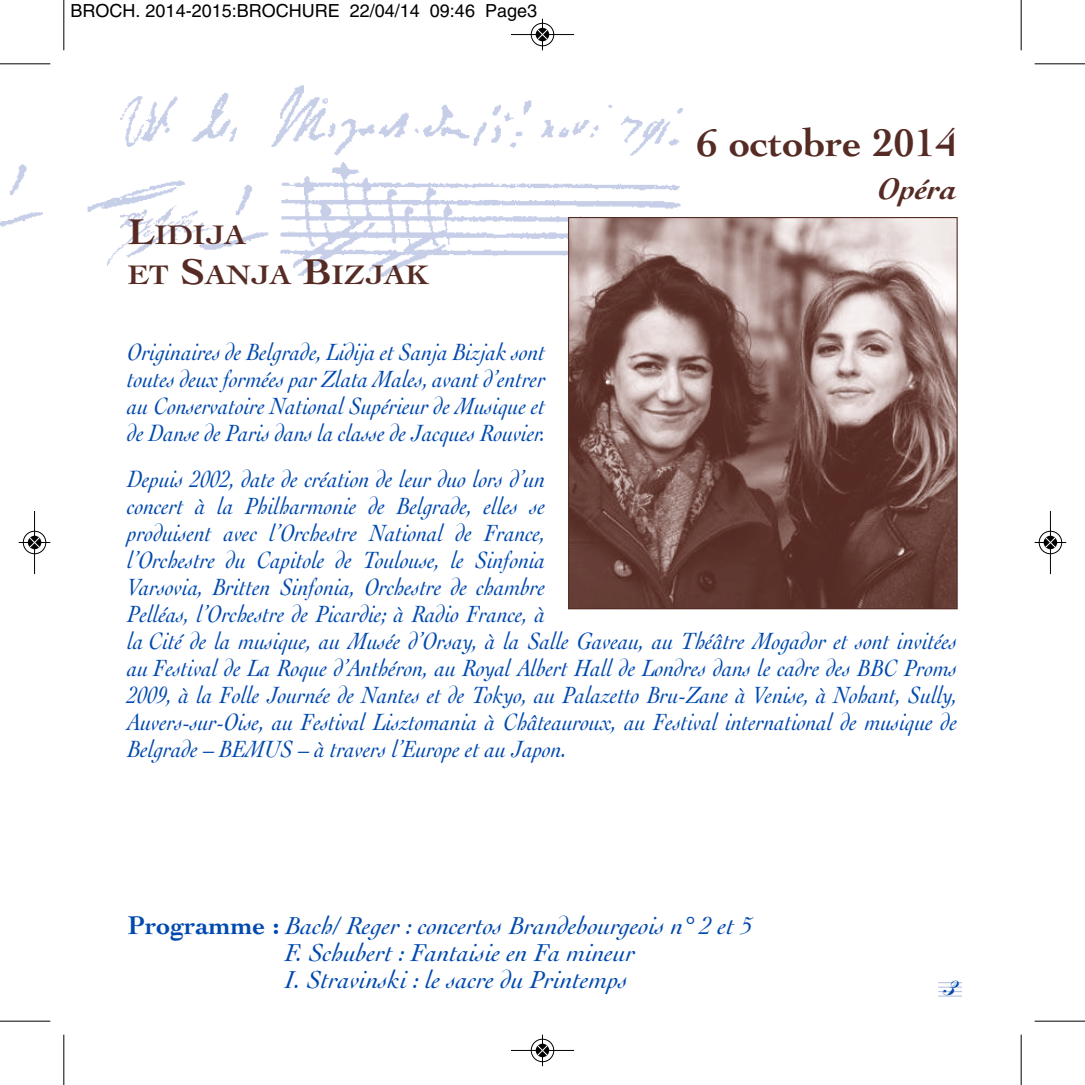
<style>
.page{position:relative;width:1085px;height:1085px;background:#fff}
.page>*{position:absolute;margin:0;border:0;box-sizing:border-box;transform-origin:0 0}
.t1{font:700 40.5px "Cochin";color:#552b24}
.t2{font:italic 700 31.5px "Cochin";color:#552b24}
.t3{font:700 28.35px/40.5px "Cochin";color:#552b24;scale:1.08 1}
.t4{font:italic 25.88px/27px "Cochin";color:#0049af}
.t5{font:italic 24.75px/27px "Cochin";color:#0049af;text-align:justify;scale:.9 1}
.t6{font:900 24.75px "Kuenstler Script";color:#0049af}
.t7{font:18px "Helvetica";color:#000}
.s1{font-size:37.57px}
.s2{font-weight:700;font-style:normal;font-size:27px}
</style>
<div class="page">
<img style="left:0;top:164px;width:43px;height:63px">
<img style="left:87px;top:85px;width:596px;height:192px">
<svg style="left:938px;top:982px;width:23px;height:14px"></svg>
<img style="left:570px;top:219px;width:385px;height:388px">
<div style="left:568px;top:217px;width:389px;height:392px;border:1px solid #552b24"></div>
<hr style="left:63px;top:0;width:1px;height:50px;background:#000">
<hr style="left:0;top:63px;width:50px;height:1px;background:#000">
<hr style="left:1020px;top:0;width:1px;height:50px;background:#000">
<hr style="left:1034px;top:63px;width:50px;height:1px;background:#000">
<hr style="left:63px;top:1034px;width:1px;height:50px;background:#000">
<hr style="left:0;top:1020px;width:50px;height:1px;background:#000">
<hr style="left:1020px;top:1034px;width:1px;height:50px;background:#000">
<hr style="left:1034px;top:1020px;width:50px;height:1px;background:#000">
<div style="left:530px;top:23px;width:24px;height:23px;border:1px solid #fff;border-radius:50%"></div>
<hr style="left:511px;top:34px;width:63px;height:1px;background:#000">
<hr style="left:542px;top:19px;width:1px;height:31px;background:#000">
<div style="left:531px;top:23px;width:23px;height:23px;border:1px solid #000;border-radius:50%"></div>
<svg style="left:535px;top:28px;width:14px;height:13px"></svg>
<svg style="left:536px;top:29px;width:12px;height:11px"></svg>
<div style="left:530px;top:1038px;width:24px;height:24px;border:1px solid #fff;border-radius:50%"></div>
<hr style="left:511px;top:1049px;width:63px;height:1px;background:#000">
<hr style="left:542px;top:1034px;width:1px;height:31px;background:#000">
<div style="left:531px;top:1038px;width:23px;height:23px;border:1px solid #000;border-radius:50%"></div>
<svg style="left:535px;top:1043px;width:14px;height:13px"></svg>
<svg style="left:536px;top:1044px;width:12px;height:11px"></svg>
<div style="left:23px;top:530px;width:23px;height:24px;border:1px solid #fff;border-radius:50%"></div>
<hr style="left:34px;top:511px;width:1px;height:63px;background:#000">
<hr style="left:19px;top:542px;width:31px;height:1px;background:#000">
<div style="left:23px;top:531px;width:23px;height:23px;border:1px solid #000;border-radius:50%"></div>
<svg style="left:28px;top:535px;width:13px;height:14px"></svg>
<svg style="left:29px;top:536px;width:11px;height:12px"></svg>
<div style="left:1038px;top:530px;width:24px;height:24px;border:1px solid #fff;border-radius:50%"></div>
<hr style="left:1049px;top:511px;width:1px;height:63px;background:#000">
<hr style="left:1034px;top:542px;width:31px;height:1px;background:#000">
<div style="left:1038px;top:531px;width:23px;height:23px;border:1px solid #000;border-radius:50%"></div>
<svg style="left:1043px;top:535px;width:13px;height:14px"></svg>
<svg style="left:1044px;top:536px;width:11px;height:12px"></svg>
<p class="t7" style="left:71px;top:4px;width:468px">BROCH. 2014-2015:BROCHURE 22/04/14 09:46 Page3</p>
<p class="t3" style="left:128px;top:217px;width:280px"><span class="s1">L</span>IDIJA<br>ET <span class="s1">S</span>ANJA <span class="s1">B</span>IZJAK</p>
<h1 class="t1" style="left:697px;top:128px;width:262px">6 octobre 2014</h1>
<p class="t2" style="left:878px;top:177px;width:80px">Opéra</p>
<p class="t5" style="left:128px;top:340px;width:466px">Originaires de Belgrade, Lidija et Sanja Bizjak sont toutes deux formées par Zlata Males, avant d’entrer au Conservatoire National Supérieur de Musique et de Danse de Paris dans la classe de Jacques Rouvier.</p>
<p class="t5" style="left:128px;top:467px;width:923px;text-align:left">Depuis 2002, date de création de leur duo lors d’un<br>concert à la Philharmonie de Belgrade, elles se<br>produisent avec l’Orchestre National de France,<br>l’Orchestre du Capitole de Toulouse, le Sinfonia<br>Varsovia, Britten Sinfonia, Orchestre de chambre<br>Pelléas, l’Orchestre de Picardie; à Radio France, à<br>la Cité de la musique, au Musée d’Orsay, à la Salle Gaveau, au Théâtre Mogador et sont invitées au Festival de La Roque d’Anthéron, au Royal Albert Hall de Londres dans le cadre des BBC Proms 2009, à la Folle Journée de Nantes et de Tokyo, au Palazetto Bru-Zane à Venise, à Nohant, Sully, Auvers-sur-Oise, au Festival Lisztomania à Châteauroux, au Festival international de musique de Belgrade – BEMUS – à travers l’Europe et au Japon.</p>
<p class="t4" style="left:285px;top:914px;width:468px;text-indent:-158px"><span class="s2">Programme :</span> Bach/ Reger : concertos Brandebourgeois n° 2 et 5<br>F. Schubert : Fantaisie en Fa mineur<br>I. Stravinski : le sacre du Printemps</p>
<p class="t6" style="left:943px;top:979px;width:15px">3</p>
</div>
